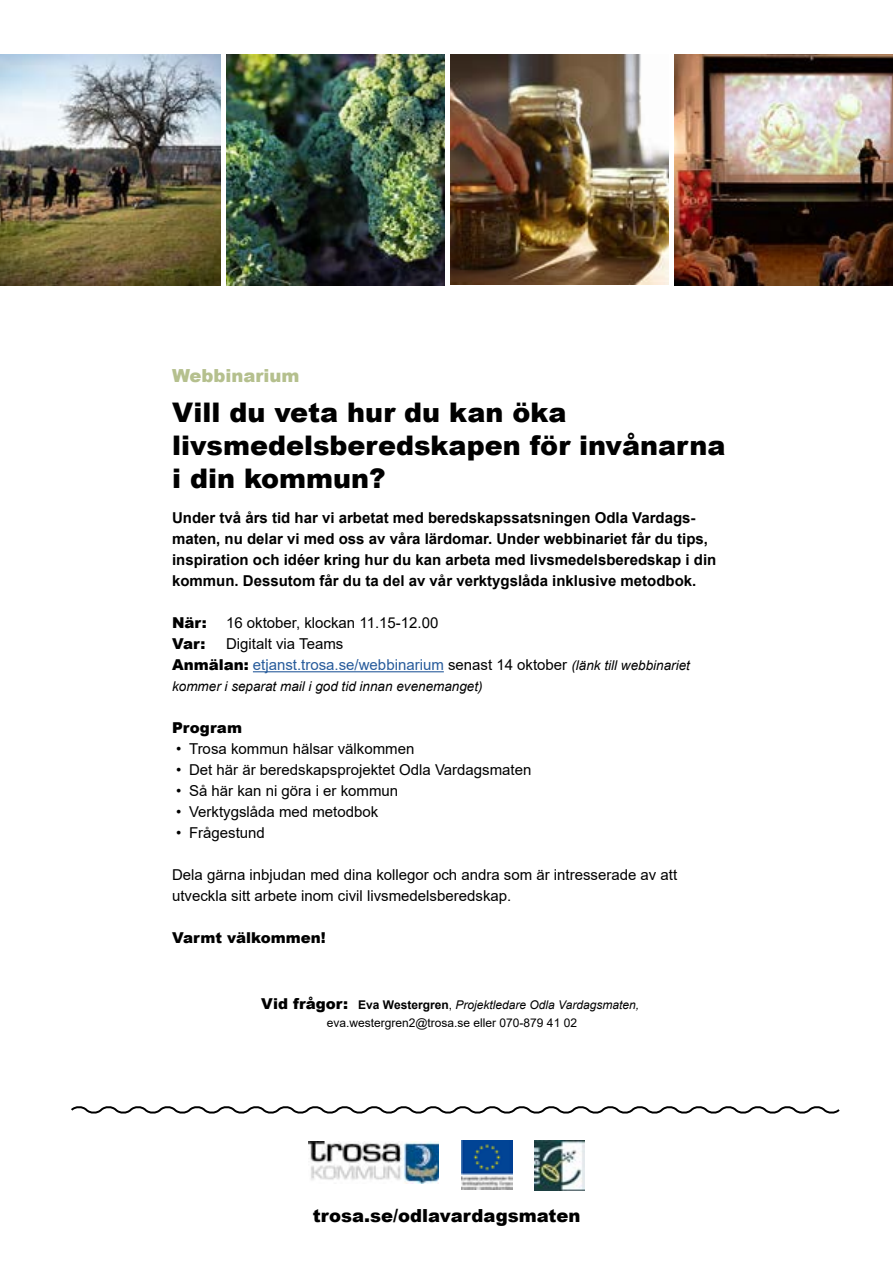
<style>
.page{position:relative;width:893px;height:1263px;background:#fff}
.page>*{position:absolute;margin:0;border:0;box-sizing:border-box;transform-origin:0 0}
.t1{font:900 27px/33px "Arial";color:#000}
.t2{font:900 18px "Arial";color:#000}
.t3{font:900 18px "Arial";color:#b5c08e}
.t4{font:15px/21px "Arial";color:#000}
.t5{font:700 15px/21px "Arial";color:#000}
.t6{font:900 15px "Arial";color:#000}
.t7{font:italic 13.5px "Arial";color:#000}
.t8{font:12px/18px "Arial";color:#000;text-align:center}
.s1{font-weight:900}
.s2{color:#275b9b}
.s3{font-style:italic;font-size:13.5px}
.s4{font-weight:900;font-size:15px}
.s5{font-weight:700}
.s6{font-style:italic}
</style>
<div class="page">
<hr style="left:253px;top:671px;width:191px;height:1px;background:#275b9b">
<img style="left:450px;top:54px;width:219px;height:231px">
<img style="left:0;top:54px;width:220px;height:231px">
<img style="left:226px;top:54px;width:219px;height:231px">
<img style="left:462px;top:1140px;width:50px;height:49px">
<img style="left:534px;top:1140px;width:50px;height:50px">
<img style="left:308px;top:1142px;width:131px;height:41px">
<img style="left:674px;top:54px;width:219px;height:231px">
<svg style="left:71px;top:1106px;width:769px;height:8px"></svg>
<p class="t3" style="left:172px;top:362px;width:129px">Webbinarium</p>
<h1 class="t1" style="left:172px;top:395px;width:555px">Vill du veta hur du kan öka livsmedelsberedskapen för invånarna i din kommun?</h1>
<p class="t5" style="left:172px;top:508px;width:546px">Under två års tid har vi arbetat med beredskapssatsningen Odla Vardags&shy;maten, nu delar vi med oss av våra lärdomar. Under webbinariet får du tips, inspiration och idéer kring hur du kan arbeta med livsmedelsberedskap i din kommun. Dessutom får du ta del av vår verktygslåda inklusive metodbok.</p>
<p class="t6" style="left:172px;top:612px;width:36px">När:</p>
<p class="t4" style="left:226px;top:612px;width:214px">16 oktober, klockan 11.15-12.00</p>
<p class="t6" style="left:172px;top:633px;width:35px">Var:</p>
<p class="t4" style="left:172px;top:633px;width:519px;text-indent:54px">Digitalt via Teams<br><span class="s1">Anmälan:</span> <span class="s2">etjanst.trosa.se/webbinarium</span> senast 14 oktober <span class="s3">(länk till webbinariet</span></p>
<p class="t7" style="left:172px;top:678px;width:312px">kommer i separat mail i god tid innan evenemanget)</p>
<p class="t6" style="left:172px;top:717px;width:71px">Program</p>
<p class="t4" style="left:176px;top:738px;width:240px">• Trosa kommun hälsar välkommen</p>
<p class="t4" style="left:176px;top:759px;width:357px">• Det här är beredskapsprojektet Odla Vardagsmaten</p>
<p class="t4" style="left:176px;top:780px;width:223px">• Så här kan ni göra i er kommun</p>
<p class="t4" style="left:176px;top:801px;width:204px">• Verktygslåda med metodbok</p>
<p class="t4" style="left:176px;top:822px;width:90px">• Frågestund</p>
<p class="t4" style="left:172px;top:864px;width:507px">Dela gärna inbjudan med dina kollegor och andra som är intresserade av att utveckla sitt arbete inom civil livsmedelsberedskap.</p>
<p class="t6" style="left:172px;top:927px;width:155px">Varmt välkommen!</p>
<p class="t8" style="left:261px;top:995px;width:379px"><span class="s4">Vid frågor:</span> <span class="s5">Eva Westergren</span>, <span class="s6">Projektledare Odla Vardagsmaten, </span>eva.westergren2@trosa.se eller 070-879 41 02</p>
<p class="t2" style="left:313px;top:1202px;width:269px">trosa.se/odlavardagsmaten</p>
</div>
